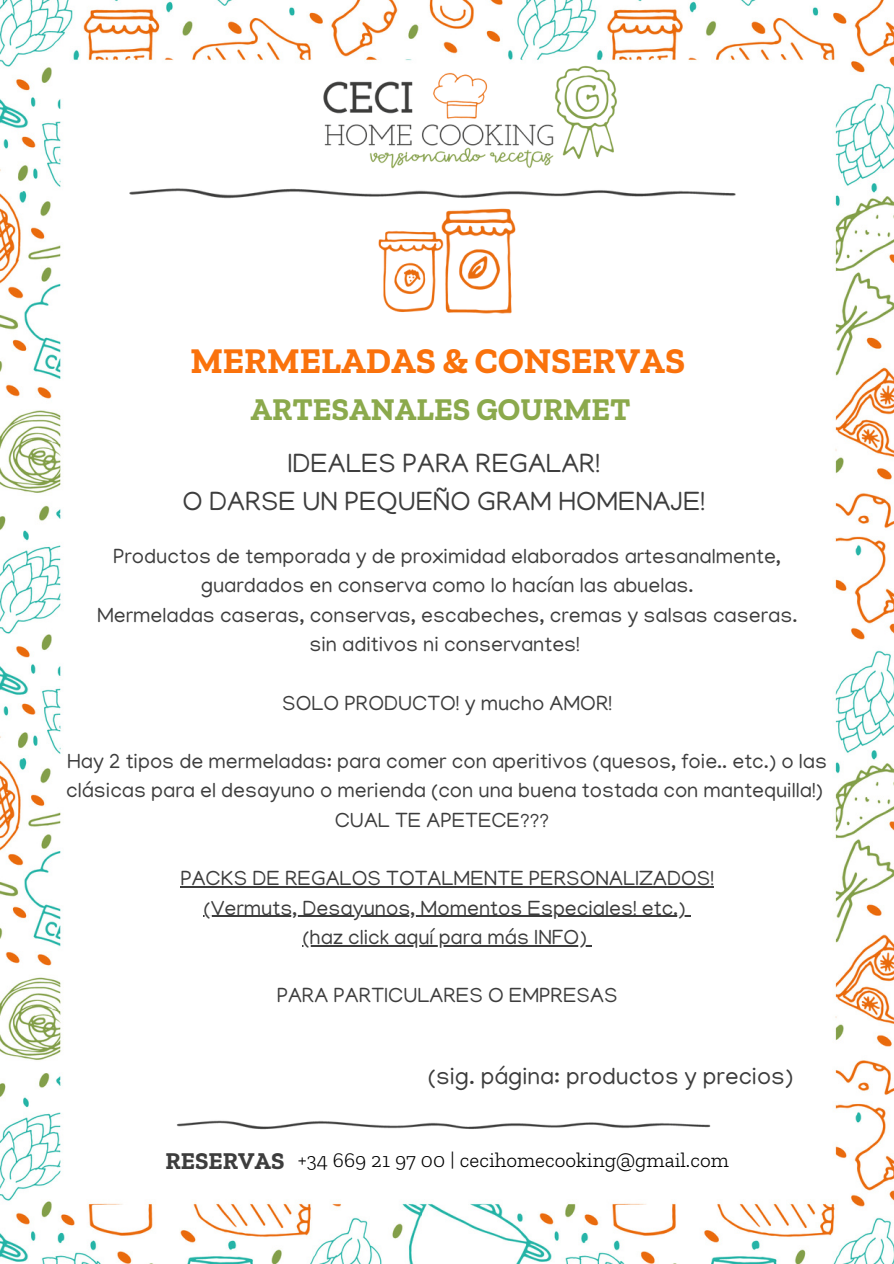
<style>
.page{position:relative;width:894px;height:1264px;background:#fff}
.page>*{position:absolute;margin:0;border:0;box-sizing:border-box;transform-origin:0 0}
.t1{font:700 36px "Zilla Slab";color:#fa720c}
.t2{font:700 31.5px "Zilla Slab";color:#8ba94c}
.t3{font:27px "Manjari";color:#3d3d3d}
.t4{font:24px "Manjari";color:#3d3d3d}
.t5{font:700 24px "Zilla Slab";color:#3d3d3d}
.t6{font:21px/29.2px "Manjari";color:#3d3d3d}
.t7{font:300 21px "Zilla Slab";color:#000}
</style>
<div class="page">
<img style="left:1px;top:0;width:892px;height:1263px">
<img style="left:297px;top:53px;width:216px;height:124px">
<img style="left:118px;top:177px;width:639px;height:29px">
<img style="left:166px;top:1110px;width:563px;height:26px">
<img style="left:513px;top:48px;width:145px;height:129px">
<hr style="left:180px;top:886px;width:533px;height:1px;background:#3d3d3d">
<hr style="left:203px;top:915px;width:482px;height:1px;background:#3d3d3d">
<hr style="left:302px;top:944px;width:284px;height:2px;background:#3d3d3d">
<img style="left:361px;top:191px;width:172px;height:152px">
<p class="t1" style="left:190px;top:339px;width:496px">MERMELADAS &amp; CONSERVAS</p>
<p class="t2" style="left:250px;top:390px;width:381px">ARTESANALES GOURMET</p>
<p class="t3" style="left:287px;top:452px;width:314px">IDEALES PARA REGALAR!</p>
<p class="t3" style="left:182px;top:490px;width:524px">O DARSE UN PEQUEÑO GRAM HOMENAJE!</p>
<p class="t6" style="left:113px;top:544px;width:669px">Productos de temporada y de proximidad elaborados artesanalmente,</p>
<p class="t6" style="left:201px;top:574px;width:494px">guardados en conserva como lo hacían las abuelas.</p>
<p class="t6" style="left:97px;top:603px;width:701px">Mermeladas caseras, conservas, escabeches, cremas y salsas caseras.</p>
<p class="t6" style="left:309px;top:632px;width:272px">sin aditivos ni conservantes!</p>
<p class="t6" style="left:282px;top:691px;width:331px">SOLO PRODUCTO! y mucho AMOR!</p>
<p class="t6" style="left:66px;top:749px;width:762px">Hay 2 tipos de mermeladas: para comer con aperitivos (quesos, foie.. etc.) o las clásicas para el desayuno o merienda (con una buena tostada con mantequilla!)</p>
<p class="t6" style="left:335px;top:808px;width:216px">CUAL TE APETECE???</p>
<p class="t6" style="left:180px;top:866px;width:535px">PACKS DE REGALOS TOTALMENTE PERSONALIZADOS!</p>
<p class="t6" style="left:203px;top:896px;width:483px">(Vermuts, Desayunos, Momentos Especiales! etc.)</p>
<p class="t6" style="left:302px;top:925px;width:286px">(haz click aquí para más INFO)</p>
<p class="t6" style="left:276px;top:983px;width:342px">PARA PARTICULARES O EMPRESAS</p>
<p class="t4" style="left:428px;top:1065px;width:367px">(sig. página: productos y precios)</p>
<p class="t5" style="left:165px;top:1146px;width:120px">RESERVAS</p>
<p class="t7" style="left:297px;top:1147px;width:432px">+34 669 21 97 00 | cecihomecooking@gmail.com</p>
</div>
